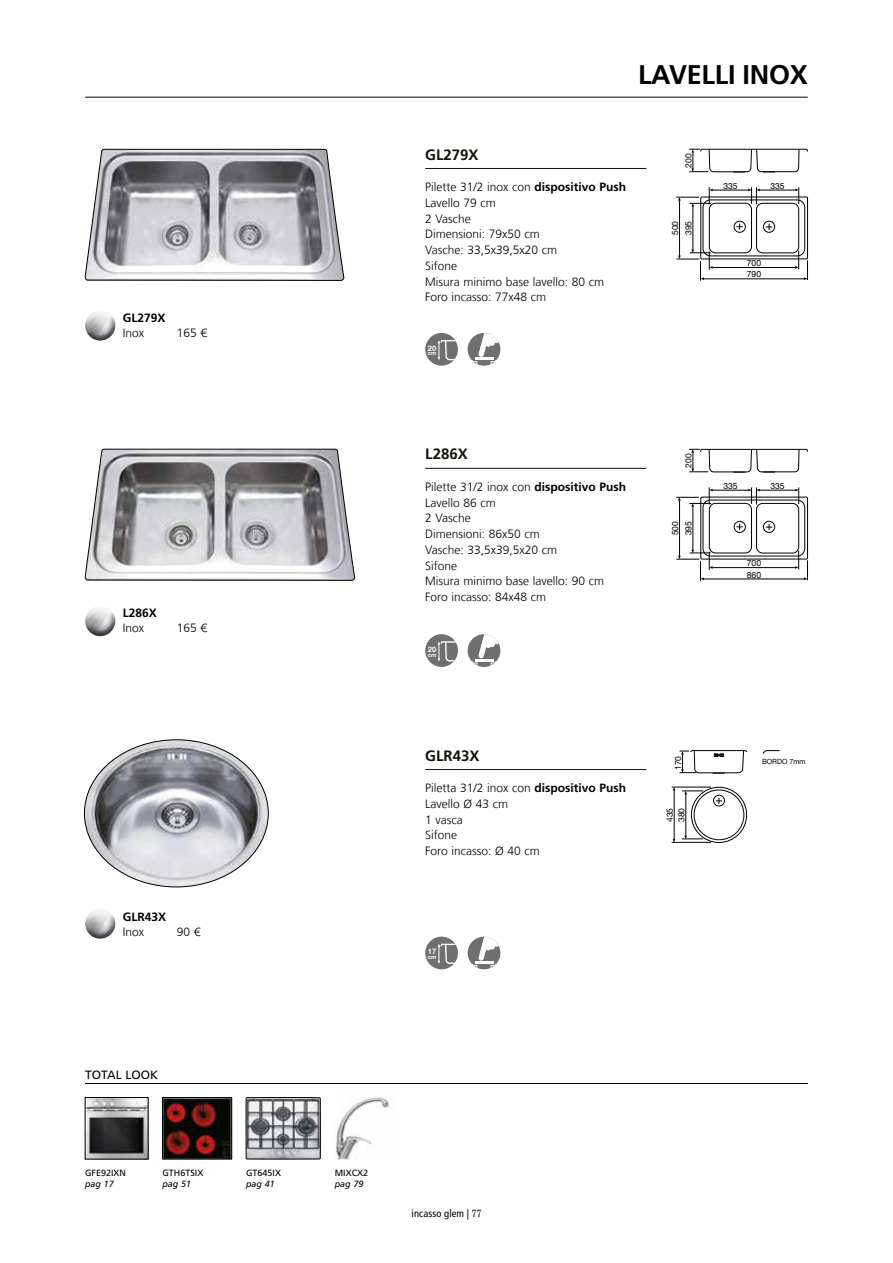
<style>
.page{position:relative;width:893px;height:1263px;background:#fff}
.page>*{position:absolute;margin:0;border:0;box-sizing:border-box;transform-origin:0 0}
.t1{font:700 27px "Frutiger LT Com";letter-spacing:-.01em;color:#000}
.t2{font:700 15px "Frutiger LT Com";color:#131108}
.t3{font:300 12px/15.8px "Frutiger LT Com";color:#000}
.t4{font:700 12px "Frutiger LT Com";color:#000}
.t5{font:12px "Frutiger LT Com";color:#000}
.t6{font:condensed 10.5px "Frutiger LT Com";letter-spacing:.01em;color:#000}
.t7{font:9px "Frutiger LT Com";color:#000}
.t8{font:italic 9px "Frutiger LT Com";color:#000}
.t9{font:8.55px/13.4px "Helvetica Neue LT Com";color:#000}
.t10{font:700 7.5px "Helvetica Neue LT Com";color:#fff}
.t11{font:7.2px "Helvetica Neue LT Com";color:#000}
.t12{font:700 5.7px "Helvetica Neue LT Com";color:#fff}
.s1{font-weight:700}
.s2{font-family:"Century Std"}
</style>
<div class="page">
<hr style="left:85px;top:97px;width:723px;height:1px;background:#000">
<img style="left:84px;top:740px;width:184px;height:147px">
<div style="left:691px;top:787px;width:56px;height:56px;border:1px solid #000;border-radius:50%"></div>
<div style="left:694px;top:790px;width:50px;height:50px;border:1px solid #000;border-radius:50%"></div>
<div style="left:713px;top:795px;width:12px;height:11px;border:1px solid #000;border-radius:50%"></div>
<svg style="left:716px;top:798px;width:6px;height:6px"></svg>
<hr style="left:674px;top:790px;width:1px;height:49px;background:#000">
<hr style="left:685px;top:794px;width:1px;height:42px;background:#000">
<svg style="left:682px;top:791px;width:21px;height:3px"></svg>
<svg style="left:682px;top:836px;width:21px;height:4px"></svg>
<hr style="left:672px;top:842px;width:39px;height:1px;background:#000">
<hr style="left:672px;top:787px;width:39px;height:1px;background:#000">
<svg style="left:762px;top:750px;width:18px;height:4px"></svg>
<svg style="left:680px;top:750px;width:68px;height:24px"></svg>
<svg style="left:85px;top:149px;width:259px;height:131px;background:#b1b0b5"></svg>
<div style="left:709px;top:203px;width:43px;height:50px;border:1px solid #000;border-radius:6px"></div>
<div style="left:756px;top:203px;width:43px;height:50px;border:1px solid #000;border-radius:6px"></div>
<div style="left:763px;top:221px;width:12px;height:12px;border:1px solid #000;border-radius:50%"></div>
<div style="left:734px;top:221px;width:12px;height:12px;border:1px solid #000;border-radius:50%"></div>
<div style="left:700px;top:197px;width:108px;height:62px;border:1px solid #000"></div>
<div style="left:703px;top:200px;width:102px;height:56px;border:1px solid #000;border-radius:7px"></div>
<hr style="left:704px;top:279px;width:100px;height:1px;background:#000">
<hr style="left:679px;top:200px;width:1px;height:56px;background:#000">
<hr style="left:693px;top:206px;width:1px;height:44px;background:#000">
<hr style="left:712px;top:267px;width:83px;height:1px;background:#000">
<svg style="left:676px;top:250px;width:37px;height:31px"></svg>
<svg style="left:795px;top:251px;width:13px;height:29px"></svg>
<svg style="left:676px;top:148px;width:132px;height:82px"></svg>
<div style="left:709px;top:503px;width:43px;height:50px;border:1px solid #000;border-radius:6px"></div>
<div style="left:756px;top:503px;width:43px;height:50px;border:1px solid #000;border-radius:6px"></div>
<div style="left:763px;top:521px;width:12px;height:12px;border:1px solid #000;border-radius:50%"></div>
<div style="left:734px;top:521px;width:12px;height:12px;border:1px solid #000;border-radius:50%"></div>
<div style="left:700px;top:497px;width:108px;height:62px;border:1px solid #000"></div>
<div style="left:703px;top:500px;width:102px;height:56px;border:1px solid #000;border-radius:7px"></div>
<hr style="left:704px;top:579px;width:100px;height:1px;background:#000">
<hr style="left:679px;top:500px;width:1px;height:56px;background:#000">
<hr style="left:693px;top:506px;width:1px;height:44px;background:#000">
<hr style="left:712px;top:567px;width:83px;height:1px;background:#000">
<svg style="left:676px;top:550px;width:37px;height:31px"></svg>
<svg style="left:795px;top:551px;width:13px;height:29px"></svg>
<svg style="left:676px;top:449px;width:132px;height:81px"></svg>
<hr style="left:425px;top:168px;width:221px;height:1px;background:#131108">
<hr style="left:425px;top:468px;width:221px;height:1px;background:#131108">
<hr style="left:425px;top:769px;width:221px;height:1px;background:#131108">
<svg style="left:85px;top:449px;width:270px;height:131px;background:#b2b1b4"></svg>
<div style="left:425px;top:333px;width:33px;height:33px;background:#706f6f;border-radius:50%"></div>
<svg style="left:438px;top:339px;width:20px;height:27px"></svg>
<div style="left:468px;top:333px;width:32px;height:33px;background:#706f6f;border-radius:50%"></div>
<svg style="left:471px;top:333px;width:29px;height:33px"></svg>
<div style="left:425px;top:634px;width:33px;height:33px;background:#706f6f;border-radius:50%"></div>
<svg style="left:438px;top:640px;width:20px;height:27px"></svg>
<div style="left:468px;top:634px;width:32px;height:33px;background:#706f6f;border-radius:50%"></div>
<svg style="left:471px;top:634px;width:29px;height:33px"></svg>
<div style="left:425px;top:936px;width:33px;height:33px;background:#706f6f;border-radius:50%"></div>
<svg style="left:438px;top:943px;width:20px;height:26px"></svg>
<div style="left:468px;top:936px;width:32px;height:33px;background:#706f6f;border-radius:50%"></div>
<svg style="left:471px;top:936px;width:29px;height:33px"></svg>
<svg style="left:246px;top:1097px;width:74px;height:62px;background:#989a9e"></svg>
<img style="left:87px;top:1099px;width:59px;height:58px">
<img style="left:164px;top:1099px;width:66px;height:58px">
<div style="left:162px;top:1097px;width:70px;height:62px;border:1px solid #000"></div>
<div style="left:83px;top:314px;width:33px;height:29px;background:#000;opacity:.6"></div>
<div style="left:83px;top:610px;width:33px;height:29px;background:#000;opacity:.6"></div>
<div style="left:83px;top:912px;width:33px;height:29px;background:#000;opacity:.6"></div>
<hr style="left:85px;top:1083px;width:723px;height:1px;background:#000">
<img style="left:335px;top:1097px;width:55px;height:62px">
<p class="t4" style="left:123px;top:310px;width:44px">GL279X</p>
<p class="t3" style="left:123px;top:325px;width:23px">Inox</p>
<p class="t3" style="left:177px;top:325px;width:32px">165 €</p>
<p class="t4" style="left:123px;top:606px;width:36px">L286X</p>
<p class="t3" style="left:123px;top:620px;width:23px">Inox</p>
<p class="t3" style="left:177px;top:620px;width:32px">165 €</p>
<p class="t4" style="left:123px;top:909px;width:45px">GLR43X</p>
<p class="t3" style="left:123px;top:923px;width:23px">Inox</p>
<p class="t3" style="left:177px;top:923px;width:25px">90 €</p>
<p class="t5" style="left:85px;top:1068px;width:75px">TOTAL LOOK</p>
<p class="t7" style="left:85px;top:1168px;width:43px">GFE92IXN</p>
<p class="t8" style="left:85px;top:1178px;width:30px">pag 17</p>
<p class="t7" style="left:162px;top:1168px;width:43px">GTH6TSIX</p>
<p class="t8" style="left:162px;top:1178px;width:30px">pag 51</p>
<p class="t7" style="left:246px;top:1168px;width:37px">GT645IX</p>
<p class="t8" style="left:246px;top:1178px;width:30px">pag 41</p>
<h1 class="t1" style="left:638px;top:59px;width:168px">lavelli inox</h1>
<p class="t2" style="left:425px;top:146px;width:55px">GL279X</p>
<p class="t3" style="left:425px;top:179px;width:203px">Pilette 31/2 inox con <span class="s1">dispositivo Push<br></span>Lavello 79 cm<br>2 Vasche<br>Dimensioni: 79x50 cm<br>Vasche: 33,5x39,5x20 cm<br>Sifone<br>Misura minimo base lavello: 80 cm<br>Foro incasso: 77x48 cm</p>
<p class="t10" style="left:428px;top:343px;width:10px">20</p>
<p class="t12" style="left:428px;top:350px;width:10px">cm</p>
<p class="t9" style="left:682px;top:168px;width:16px;rotate:-90deg">200</p>
<p class="t9" style="left:668px;top:235px;width:16px;rotate:-90deg">500<br>395</p>
<p class="t9" style="left:723px;top:179px;width:16px">335</p>
<p class="t9" style="left:770px;top:179px;width:16px">335</p>
<p class="t9" style="left:747px;top:256px;width:16px">700</p>
<p class="t9" style="left:747px;top:267px;width:16px">790</p>
<p class="t2" style="left:425px;top:445px;width:44px">L286X</p>
<p class="t3" style="left:425px;top:479px;width:203px">Pilette 31/2 inox con <span class="s1">dispositivo Push<br></span>Lavello 86 cm<br>2 Vasche<br>Dimensioni: 86x50 cm<br>Vasche: 33,5x39,5x20 cm<br>Sifone<br>Misura minimo base lavello: 90 cm<br>Foro incasso: 84x48 cm</p>
<p class="t10" style="left:428px;top:644px;width:10px">20</p>
<p class="t12" style="left:428px;top:651px;width:10px">cm</p>
<p class="t2" style="left:425px;top:747px;width:56px">GLR43X</p>
<p class="t3" style="left:425px;top:780px;width:203px">Piletta 31/2 inox con <span class="s1">dispositivo Push<br></span>Lavello Ø 43 cm<br>1 vasca<br>Sifone<br>Foro incasso: Ø 40 cm</p>
<p class="t9" style="left:682px;top:468px;width:16px;rotate:-90deg">200</p>
<p class="t9" style="left:668px;top:535px;width:16px;rotate:-90deg">500<br>395</p>
<p class="t9" style="left:723px;top:479px;width:16px">335</p>
<p class="t9" style="left:770px;top:479px;width:16px">335</p>
<p class="t9" style="left:747px;top:556px;width:16px">700</p>
<p class="t9" style="left:747px;top:568px;width:16px">860</p>
<p class="t9" style="left:671px;top:770px;width:16px;rotate:-90deg">170</p>
<p class="t11" style="left:762px;top:757px;width:45px">BORDO 7mm</p>
<p class="t9" style="left:664px;top:822px;width:16px;line-height:11.6px;rotate:-90deg">435<br>380</p>
<p class="t10" style="left:428px;top:947px;width:10px">17</p>
<p class="t12" style="left:428px;top:953px;width:10px">cm</p>
<p class="t7" style="left:335px;top:1168px;width:35px">MIXCX2</p>
<p class="t8" style="left:335px;top:1178px;width:30px">pag 79</p>
<p class="t6" style="left:412px;top:1208px;width:71px">incasso glem | <span class="s2">77</span></p>
</div>
